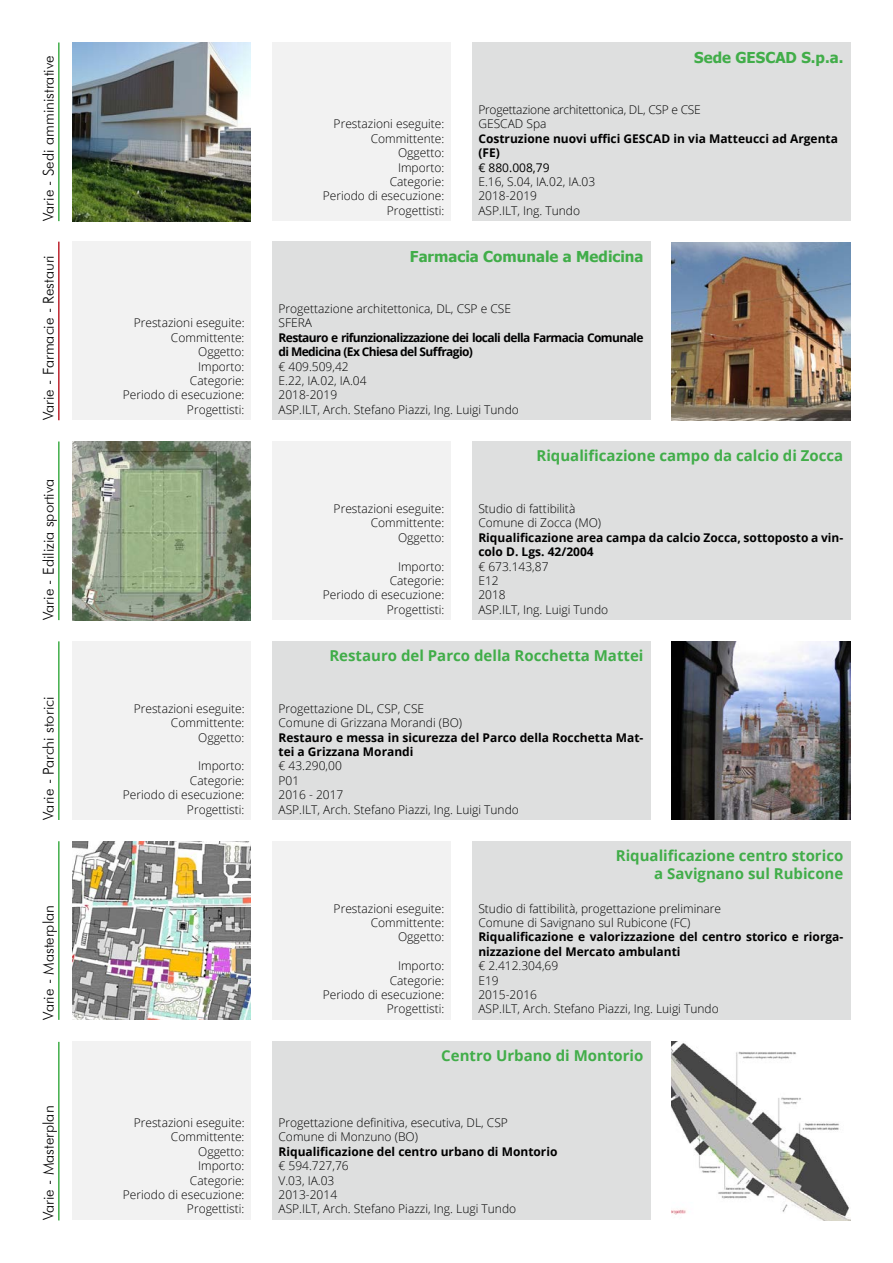
<style>
.page{position:relative;width:893px;height:1263px;background:#fff}
.page>*{position:absolute;margin:0;border:0;box-sizing:border-box;transform-origin:0 0}
.t1{font:700 15px/18px "Open Sans";color:#41ad49;text-align:right}
.t2{font:300 15px "Futura BT";color:#000}
.t3{font:700 15px "Tahoma";color:#41ad49}
.t4{font:300 12px/14.4px "Open Sans";color:#000}
.t5{font:700 12px/14.4px "Open Sans";color:#000}
.t6{font:700 12px/14.4px "Open Sans";letter-spacing:-.05em;color:#000}
.t7{font:300 12px/14.4px "Open Sans";letter-spacing:-.02em;color:#000}
.t8{font:12px "Open Sans";color:#000}
</style>
<div class="page">
<img style="left:72px;top:43px;width:179px;height:178px">
<div style="left:272px;top:43px;width:179px;height:178px;background:#f2f2f2"></div>
<div style="left:472px;top:43px;width:378px;height:178px;background:#dedfdf"></div>
<hr style="left:58px;top:43px;width:2px;height:178px;background:#41ad49">
<img style="left:672px;top:641px;width:178px;height:179px">
<div style="left:72px;top:641px;width:179px;height:179px;background:#f2f2f2"></div>
<div style="left:272px;top:641px;width:379px;height:179px;background:#dedfdf"></div>
<hr style="left:58px;top:641px;width:2px;height:179px;background:#41ad49">
<img style="left:72px;top:841px;width:179px;height:179px">
<div style="left:272px;top:841px;width:179px;height:179px;background:#f2f2f2"></div>
<div style="left:472px;top:841px;width:378px;height:179px;background:#dedfdf"></div>
<hr style="left:58px;top:841px;width:2px;height:179px;background:#41ad49">
<img style="left:72px;top:441px;width:179px;height:179px">
<div style="left:272px;top:441px;width:179px;height:179px;background:#f2f2f2"></div>
<div style="left:472px;top:441px;width:378px;height:179px;background:#dedfdf"></div>
<hr style="left:58px;top:441px;width:2px;height:179px;background:#41ad49">
<img style="left:672px;top:1042px;width:178px;height:178px">
<div style="left:72px;top:1041px;width:179px;height:179px;background:#f2f2f2"></div>
<div style="left:272px;top:1041px;width:379px;height:179px;background:#dedfdf"></div>
<hr style="left:58px;top:1042px;width:2px;height:178px;background:#41ad49">
<img style="left:672px;top:242px;width:178px;height:179px">
<div style="left:72px;top:242px;width:179px;height:178px;background:#f2f2f2"></div>
<div style="left:272px;top:242px;width:379px;height:178px;background:#dedfdf"></div>
<hr style="left:58px;top:242px;width:2px;height:178px;background:#bc232e">
<p class="t2" style="left:39px;top:221px;width:167px;rotate:-90deg">Varie - Sedi amministrative</p>
<p class="t2" style="left:39px;top:420px;width:167px;rotate:-90deg">Varie - Farmacie - Restauri</p>
<p class="t2" style="left:39px;top:620px;width:143px;rotate:-90deg">Varie - Edilizia sportiva</p>
<p class="t2" style="left:39px;top:820px;width:125px;rotate:-90deg">Varie - Parchi storici</p>
<p class="t2" style="left:39px;top:1020px;width:116px;rotate:-90deg">Varie - Masterplan</p>
<p class="t2" style="left:39px;top:1220px;width:116px;rotate:-90deg">Varie - Masterplan</p>
<p class="t4" style="left:323px;top:116px;width:123px;text-align:right">Prestazioni eseguite:<br>Committente:<br>Oggetto:<br>Importo:<br>Categorie:<br>Periodo di esecuzione:<br>Progettisti:</p>
<p class="t3" style="left:694px;top:47px;width:151px">Sede GESCAD S.p.a.</p>
<p class="t7" style="left:478px;top:102px;width:224px">Progettazione architettonica, DL, CSP e CSE<br>GESCAD Spa</p>
<p class="t5" style="left:478px;top:131px;width:361px">Costruzione nuovi uffici GESCAD in via Matteucci ad Argenta (FE)</p>
<p class="t8" style="left:478px;top:159px;width:73px">€ 880.008,79</p>
<p class="t4" style="left:478px;top:174px;width:118px">E.16, S.04, IA.02, IA.03<br>2018-2019<br>ASP.ILT, Ing. Tundo</p>
<p class="t4" style="left:123px;top:316px;width:123px;text-align:right">Prestazioni eseguite:<br>Committente:<br>Oggetto:<br>Importo:<br>Categorie:<br>Periodo di esecuzione:<br>Progettisti:</p>
<p class="t4" style="left:134px;top:701px;width:112px;text-align:right">Prestazioni eseguite:<br>Committente:<br>Oggetto:</p>
<p class="t4" style="left:123px;top:758px;width:123px;text-align:right">Importo:<br>Categorie:<br>Periodo di esecuzione:<br>Progettisti:</p>
<p class="t3" style="left:410px;top:246px;width:235px">Farmacia Comunale a Medicina</p>
<p class="t4" style="left:278px;top:301px;width:234px">Progettazione architettonica, DL, CSP e CSE<br>SFERA</p>
<p class="t6" style="left:278px;top:330px;width:366px">Restauro e rifunzionalizzazione dei locali della Farmacia Comunale di Medicina (Ex Chiesa del Suffragio)</p>
<p class="t4" style="left:278px;top:359px;width:242px">€ 409.509,42<br>E.22, IA.02, IA.04<br>2018-2019<br>ASP.ILT, Arch. Stefano Piazzi, Ing. Luigi Tundo</p>
<p class="t4" style="left:334px;top:501px;width:112px;text-align:right">Prestazioni eseguite:<br>Committente:<br>Oggetto:</p>
<p class="t4" style="left:323px;top:559px;width:123px;text-align:right">Importo:<br>Categorie:<br>Periodo di esecuzione:<br>Progettisti:</p>
<p class="t1" style="left:536px;top:447px;width:308px">Riqualificazione campo da calcio di Zocca</p>
<p class="t4" style="left:478px;top:501px;width:124px">Studio di fattibilità<br>Comune di Zocca (MO)</p>
<p class="t5" style="left:478px;top:530px;width:366px">Riqualificazione area campa da calcio Zocca, sottoposto a vin&shy;colo D. Lgs. 42/2004</p>
<p class="t4" style="left:478px;top:559px;width:131px">€ 673.143,87<br>E12<br>2018<br>ASP.ILT, Ing. Luigi Tundo</p>
<p class="t1" style="left:329px;top:646px;width:316px">Restauro del Parco della Rocchetta Mattei</p>
<p class="t4" style="left:278px;top:701px;width:185px">Progettazione DL, CSP, CSE<br>Comune di Grizzana Morandi (BO)</p>
<p class="t5" style="left:278px;top:730px;width:366px">Restauro e messa in sicurezza del Parco della Rocchetta Mat&shy;tei a Grizzana Morandi</p>
<p class="t4" style="left:278px;top:758px;width:242px">€ 43.290,00<br>P01<br>2016 - 2017<br>ASP.ILT, Arch. Stefano Piazzi, Ing. Luigi Tundo</p>
<p class="t4" style="left:334px;top:901px;width:112px;text-align:right">Prestazioni eseguite:<br>Committente:<br>Oggetto:</p>
<p class="t4" style="left:323px;top:958px;width:123px;text-align:right">Importo:<br>Categorie:<br>Periodo di esecuzione:<br>Progettisti:</p>
<p class="t1" style="left:616px;top:846px;width:229px">Riqualificazione centro storico a Savignano sul Rubicone</p>
<p class="t4" style="left:478px;top:901px;width:244px">Studio di fattibilità, progettazione preliminare<br>Comune di Savignano sul Rubicone (FC)</p>
<p class="t5" style="left:478px;top:929px;width:366px">Riqualificazione e valorizzazione del centro storico e riorga&shy;nizzazione del Mercato ambulanti</p>
<p class="t4" style="left:478px;top:958px;width:242px">€ 2.412.304,69<br>E19<br>2015-2016<br>ASP.ILT, Arch. Stefano Piazzi, Ing. Luigi Tundo</p>
<p class="t1" style="left:441px;top:1046px;width:204px">Centro Urbano di Montorio</p>
<p class="t4" style="left:123px;top:1115px;width:123px;text-align:right">Prestazioni eseguite:<br>Committente:<br>Oggetto:<br>Importo:<br>Categorie:<br>Periodo di esecuzione:<br>Progettisti:</p>
<p class="t4" style="left:278px;top:1115px;width:231px">Progettazione definitiva, esecutiva, DL, CSP<br>Comune di Monzuno (BO)</p>
<p class="t5" style="left:278px;top:1144px;width:280px">Riqualificazione del centro urbano di Montorio</p>
<p class="t4" style="left:278px;top:1158px;width:239px">€ 594.727,76<br>V.03, IA.03<br>2013-2014<br>ASP.ILT, Arch. Stefano Piazzi, Ing. Lugi Tundo</p>
</div>
